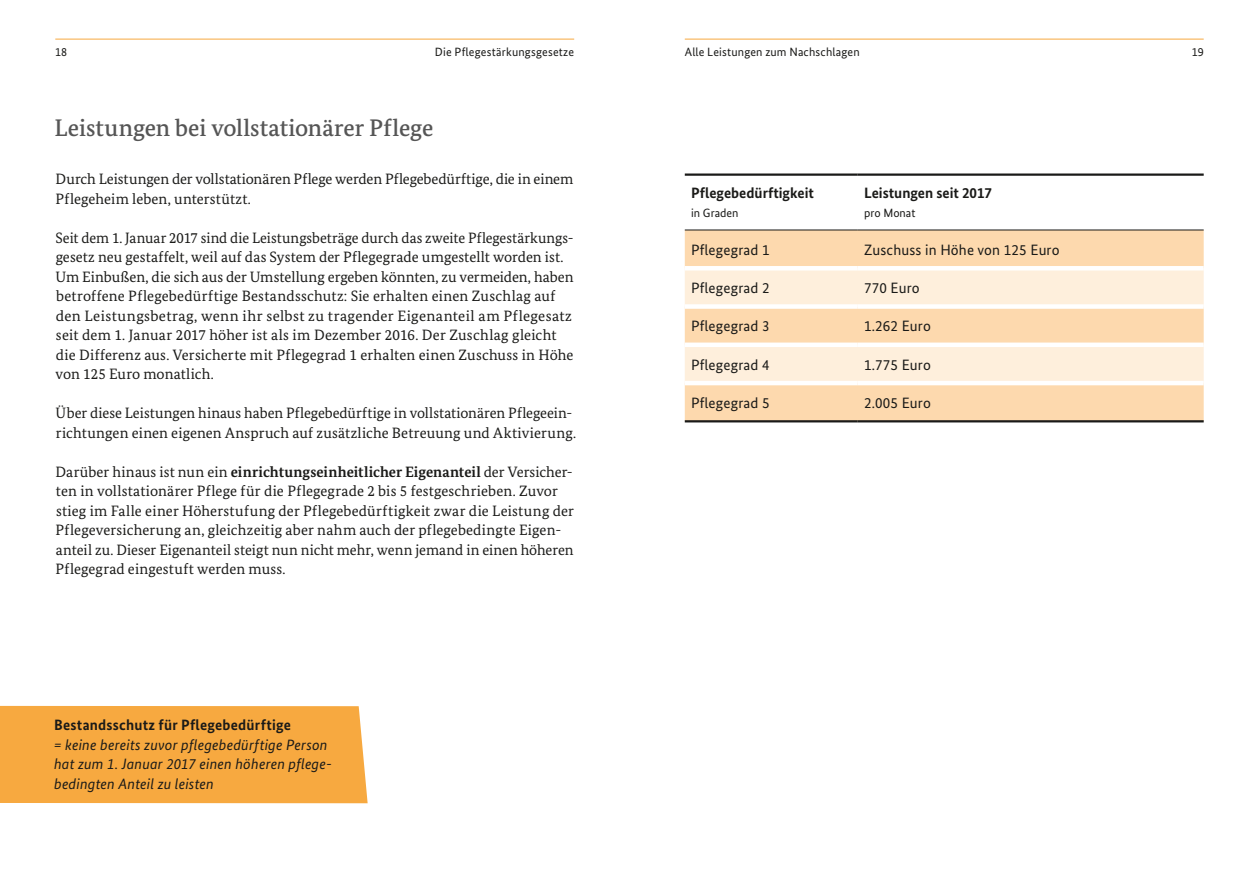
<style>
.page{position:relative;width:1259px;height:893px;background:#fff}
.page>*{position:absolute;margin:0;border:0;box-sizing:border-box;transform-origin:0 0}
.t1{font:500 24px "Bundes Serif";color:#565656}
.t2{font:15px/19.5px "Bundes Serif";letter-spacing:.005em;color:#1a1a18}
.t3{font:15px "Bundes Sans";letter-spacing:.01em;color:#1a1a18}
.t4{font:italic 15px/19.5px "Bundes Sans";letter-spacing:.01em;color:#1a1a18}
.t5{font:700 15px "Bundes Sans";color:#1a1a18}
.t6{font:12px "Bundes Sans";letter-spacing:.015em;color:#1a1a18}
.s1{font-weight:700}
</style>
<div class="page">
<hr style="left:55px;top:39px;width:519px;height:1px;background:#f7a940">
<hr style="left:685px;top:39px;width:518px;height:1px;background:#f7a940">
<div style="left:0;top:706px;width:368px;height:97px;background:#f7a940"></div>
<div style="left:685px;top:231px;width:518px;height:189px;background:#fdd9ae"></div>
<svg style="left:685px;top:270px;width:518px;height:111px;background:#fde7cd"></svg>
<hr style="left:685px;top:173px;width:172px;height:3px;background:#1a1a18">
<hr style="left:857px;top:173px;width:346px;height:3px;background:#1a1a18">
<hr style="left:685px;top:420px;width:172px;height:2px;background:#1a1a18">
<hr style="left:857px;top:420px;width:346px;height:2px;background:#1a1a18">
<hr style="left:685px;top:266px;width:172px;height:4px;background:#fff">
<hr style="left:857px;top:266px;width:346px;height:4px;background:#fff">
<div style="left:685px;top:304px;width:172px;height:5px;background:#fff"></div>
<div style="left:857px;top:304px;width:346px;height:5px;background:#fff"></div>
<hr style="left:685px;top:343px;width:172px;height:4px;background:#fff">
<hr style="left:857px;top:343px;width:346px;height:4px;background:#fff">
<hr style="left:685px;top:381px;width:172px;height:4px;background:#fff">
<hr style="left:857px;top:381px;width:346px;height:4px;background:#fff">
<hr style="left:685px;top:230px;width:172px;height:1px;background:#1a1a18">
<hr style="left:857px;top:230px;width:346px;height:1px;background:#1a1a18">
<p class="t6" style="left:55px;top:45px;width:13px">18</p>
<p class="t6" style="left:435px;top:45px;width:141px">Die Pflegestärkungsgesetze</p>
<p class="t6" style="left:685px;top:45px;width:177px">Alle Leistungen zum Nachschlagen</p>
<p class="t6" style="left:1191px;top:45px;width:13px">19</p>
<h1 class="t1" style="left:55px;top:113px;width:380px">Leistungen bei vollstationärer Pflege</h1>
<p class="t2" style="left:56px;top:169px;width:519px">Durch Leistungen der vollstationären Pflege werden Pflegebedürftige, die in einem<br>Pflegeheim leben, unterstützt.</p>
<p class="t2" style="left:56px;top:228px;width:519px">Seit dem 1. Januar 2017 sind die Leistungsbeträge durch das zweite Pflegestärkungs&shy;gesetz neu gestaffelt, weil auf das System der Pflegegrade umgestellt worden ist.<br>Um Einbußen, die sich aus der Umstellung ergeben könnten, zu vermeiden, haben betroffene Pflegebedürftige Bestandsschutz: Sie erhalten einen Zuschlag auf den Leistungsbetrag, wenn ihr selbst zu tragender Eigenanteil am Pflegesatz seit dem 1. Januar 2017 höher ist als im Dezember 2016. Der Zuschlag gleicht die Differenz aus. Versicherte mit Pflegegrad 1 erhalten einen Zuschuss in Höhe von 125 Euro monatlich.</p>
<p class="t2" style="left:56px;top:403px;width:522px">Über diese Leistungen hinaus haben Pflegebedürftige in vollstationären Pflegeein&shy;richtungen einen eigenen Anspruch auf zusätzliche Betreuung und Aktivierung.</p>
<p class="t2" style="left:56px;top:462px;width:520px">Darüber hinaus ist nun ein <span class="s1">einrichtungseinheitlicher Eigenanteil</span> der Versicher&shy;ten in vollstationärer Pflege für die Pflegegrade 2 bis 5 festgeschrieben. Zuvor stieg im Falle einer Höherstufung der Pflegebedürftigkeit zwar die Leistung der Pflegeversicherung an, gleichzeitig aber nahm auch der pflegebedingte Eigen&shy;anteil zu. Dieser Eigenanteil steigt nun nicht mehr, wenn jemand in einen höheren Pflegegrad eingestuft werden muss.</p>
<p class="t5" style="left:54px;top:716px;width:238px">Bestandsschutz für Pflegebedürftige</p>
<p class="t4" style="left:54px;top:735px;width:279px">= keine bereits zuvor pflegebedürftige Person hat zum 1. Januar 2017 einen höheren pflege&shy;bedingten Anteil zu leisten</p>
<p class="t5" style="left:691px;top:183px;width:124px">Pflegebedürftigkeit</p>
<p class="t6" style="left:691px;top:206px;width:49px">in Graden</p>
<p class="t5" style="left:864px;top:183px;width:129px">Leistungen seit 2017</p>
<p class="t6" style="left:864px;top:206px;width:53px">pro Monat</p>
<p class="t3" style="left:691px;top:241px;width:80px">Pflegegrad 1</p>
<p class="t3" style="left:864px;top:241px;width:197px">Zuschuss in Höhe von 125 Euro</p>
<p class="t3" style="left:691px;top:279px;width:80px">Pflegegrad 2</p>
<p class="t3" style="left:864px;top:279px;width:57px">770 Euro</p>
<p class="t3" style="left:691px;top:317px;width:80px">Pflegegrad 3</p>
<p class="t3" style="left:864px;top:317px;width:68px">1.262 Euro</p>
<p class="t3" style="left:691px;top:355px;width:80px">Pflegegrad 4</p>
<p class="t3" style="left:864px;top:355px;width:68px">1.775 Euro</p>
<p class="t3" style="left:691px;top:394px;width:80px">Pflegegrad 5</p>
<p class="t3" style="left:864px;top:394px;width:68px">2.005 Euro</p>
</div>
